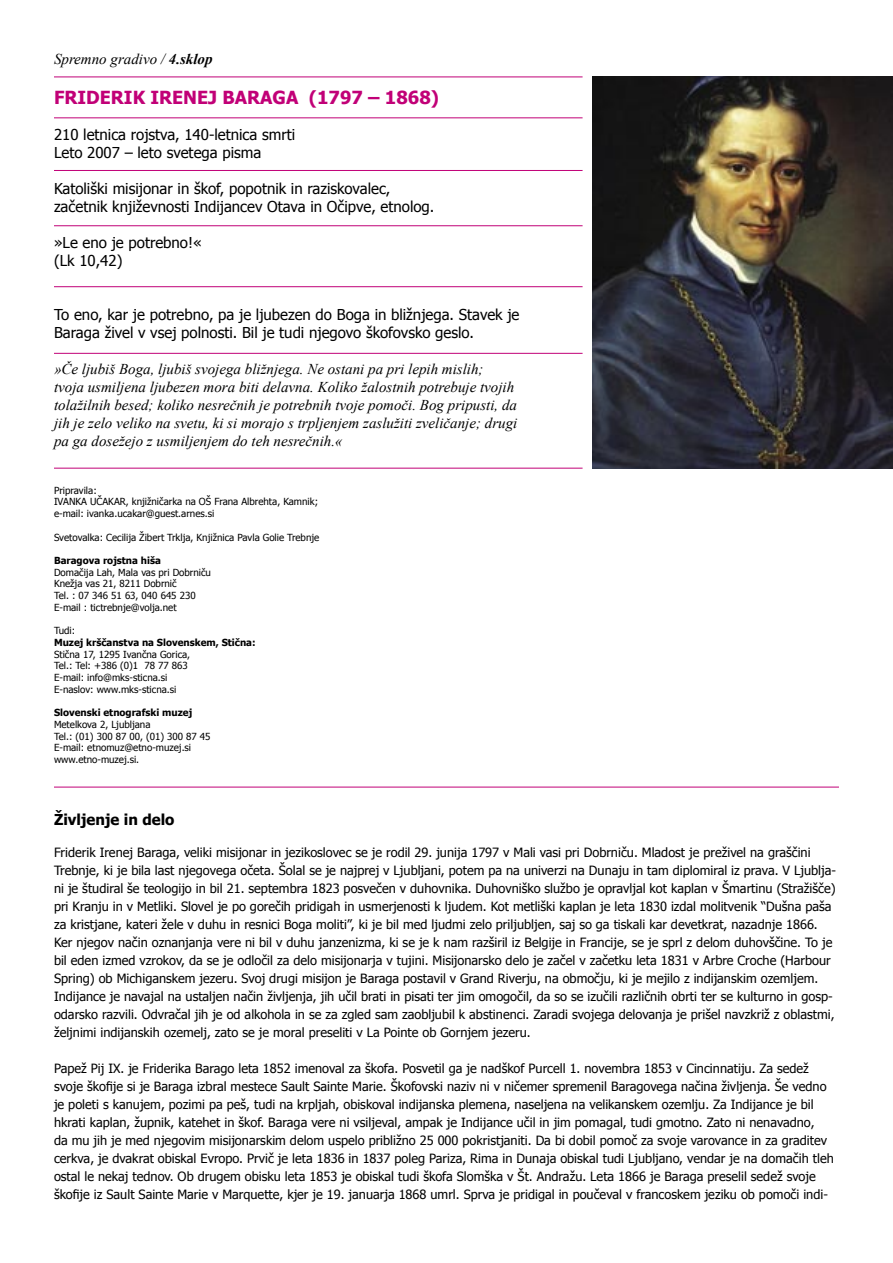
<style>
.page{position:relative;width:893px;height:1263px;background:#fff}
.page>*{position:absolute;margin:0;border:0;box-sizing:border-box;transform-origin:0 0}
.t1{font:700 18px "Tahoma";color:#c10077}
.t2{font:italic 15px/18px "Times New Roman";color:#000}
.t3{font:15px/18px "Tahoma";color:#000}
.t4{font:700 15px "Tahoma";color:#000}
.t5{font:12.75px/18px "Tahoma";color:#000}
.t6{font:9.75px/11.7px "Tahoma";color:#000}
.t7{font:700 9.75px "Tahoma";color:#000}
.s1{font-weight:700}
</style>
<div class="page">
<hr style="left:54px;top:170px;width:529px;height:1px;background:#c10077">
<hr style="left:54px;top:117px;width:529px;height:1px;background:#c10077">
<hr style="left:54px;top:77px;width:529px;height:1px;background:#c10077">
<hr style="left:54px;top:225px;width:529px;height:1px;background:#c10077">
<hr style="left:54px;top:468px;width:529px;height:1px;background:#c10077">
<img style="left:593px;top:77px;width:300px;height:392px">
<hr style="left:54px;top:286px;width:529px;height:1px;background:#c10077">
<hr style="left:54px;top:353px;width:529px;height:1px;background:#c10077">
<hr style="left:54px;top:787px;width:785px;height:1px;background:#c10077">
<p class="t2" style="left:54px;top:50px;width:160px">Spremno gradivo / <span class="s1">4.sklop</span></p>
<h1 class="t1" style="left:54px;top:85px;width:386px">FRIDERIK IRENEJ BARAGA (1797 – 1868)</h1>
<p class="t3" style="left:54px;top:125px;width:243px">210 letnica rojstva, 140-letnica smrti<br>Leto 2007 – leto svetega pisma</p>
<p class="t3" style="left:54px;top:179px;width:382px">Katoliški misijonar in škof, popotnik in raziskovalec, začetnik književnosti Indijancev Otava in Očipve, etnolog.</p>
<p class="t3" style="left:54px;top:233px;width:149px">»Le eno je potrebno!« (Lk 10,42)</p>
<p class="t3" style="left:54px;top:305px;width:467px">To eno, kar je potrebno, pa je ljubezen do Boga in bližnjega. Stavek je<br>Baraga živel v vsej polnosti. Bil je tudi njegovo škofovsko geslo.</p>
<p class="t2" style="left:54px;top:360px;width:465px">»Če ljubiš Boga, ljubiš svojega bližnjega. Ne ostani pa pri lepih mislih; tvoja usmiljena ljubezen mora biti delavna. Koliko žalostnih potrebuje tvojih tolažilnih besed; koliko nesrečnih je potrebnih tvoje pomoči. Bog pripusti, da jih je zelo veliko na svetu, ki si morajo s trpljenjem zaslužiti zveličanje; drugi pa ga dosežejo z usmiljenjem do teh nesrečnih.«</p>
<p class="t6" style="left:54px;top:484px;width:266px">Pripravila:<br>IVANKA UČAKAR, knjižničarka na OŠ Frana Albrehta, Kamnik; e-mail: ivanka.ucakar@guest.arnes.si</p>
<p class="t6" style="left:54px;top:531px;width:267px">Svetovalka: Cecilija Žibert Trklja, Knjižnica Pavla Golie Trebnje</p>
<p class="t7" style="left:54px;top:554px;width:108px">Baragova rojstna hiša</p>
<p class="t6" style="left:54px;top:566px;width:159px">Domačija Lah, Mala vas pri Dobrniču<br>Knežja vas 21, 8211 Dobrnič<br>Tel. : 07 346 51 63, 040 645 230<br>E-mail : tictrebnje@volja.net</p>
<p class="t6" style="left:54px;top:624px;width:23px">Tudi:</p>
<p class="t7" style="left:54px;top:635px;width:203px">Muzej krščanstva na Slovenskem, Stična:</p>
<p class="t6" style="left:54px;top:648px;width:138px">Stična 17, 1295 Ivančna Gorica,<br>Tel.: Tel: +386 (0)1 78 77 863<br>E-mail: info@mks-sticna.si<br>E-naslov: www.mks-sticna.si</p>
<p class="t7" style="left:54px;top:706px;width:140px">Slovenski etnografski muzej</p>
<p class="t6" style="left:54px;top:718px;width:158px">Metelkova 2, Ljubljana<br>Tel.: (01) 300 87 00, (01) 300 87 45<br>E-mail: etnomuz@etno-muzej.si www.etno-muzej.si.</p>
<p class="t4" style="left:54px;top:809px;width:122px">Življenje in delo</p>
<p class="t5" style="left:54px;top:843px;width:783px">Friderik Irenej Baraga, veliki misijonar in jezikoslovec se je rodil 29. junija 1797 v Mali vasi pri Dobrniču. Mladost je preživel na graščini Trebnje, ki je bila last njegovega očeta. Šolal se je najprej v Ljubljani, potem pa na univerzi na Dunaju in tam diplomiral iz prava. V Ljublja&shy;ni je študiral še teologijo in bil 21. septembra 1823 posvečen v duhovnika. Duhovniško službo je opravljal kot kaplan v Šmartinu (Stražišče) pri Kranju in v Metliki. Slovel je po gorečih pridigah in usmerjenosti k ljudem. Kot metliški kaplan je leta 1830 izdal molitvenik “Dušna paša za kristjane, kateri žele v duhu in resnici Boga moliti”, ki je bil med ljudmi zelo priljubljen, saj so ga tiskali kar devetkrat, nazadnje 1866.<br>Ker njegov način oznanjanja vere ni bil v duhu janzenizma, ki se je k nam razširil iz Belgije in Francije, se je sprl z delom duhovščine. To je bil eden izmed vzrokov, da se je odločil za delo misijonarja v tujini. Misijonarsko delo je začel v začetku leta 1831 v Arbre Croche (Harbour Spring) ob Michiganskem jezeru. Svoj drugi misijon je Baraga postavil v Grand Riverju, na območju, ki je mejilo z indijanskim ozemljem.<br>Indijance je navajal na ustaljen način življenja, jih učil brati in pisati ter jim omogočil, da so se izučili različnih obrti ter se kulturno in gosp&shy;odarsko razvili. Odvračal jih je od alkohola in se za zgled sam zaobljubil k abstinenci. Zaradi svojega delovanja je prišel navzkriž z oblastmi, željnimi indijanskih ozemelj, zato se je moral preseliti v La Pointe ob Gornjem jezeru.</p>
<p class="t5" style="left:54px;top:1059px;width:781px">Papež Pij IX. je Friderika Barago leta 1852 imenoval za škofa. Posvetil ga je nadškof Purcell 1. novembra 1853 v Cincinnatiju. Za sedež svoje škofije si je Baraga izbral mestece Sault Sainte Marie. Škofovski naziv ni v ničemer spremenil Baragovega načina življenja. Še vedno je poleti s kanujem, pozimi pa peš, tudi na krpljah, obiskoval indijanska plemena, naseljena na velikanskem ozemlju. Za Indijance je bil hkrati kaplan, župnik, katehet in škof. Baraga vere ni vsiljeval, ampak je Indijance učil in jim pomagal, tudi gmotno. Zato ni nenavadno,<br>da mu jih je med njegovim misijonarskim delom uspelo približno 25 000 pokristjaniti. Da bi dobil pomoč za svoje varovance in za graditev cerkva, je dvakrat obiskal Evropo. Prvič je leta 1836 in 1837 poleg Pariza, Rima in Dunaja obiskal tudi Ljubljano, vendar je na domačih tleh ostal le nekaj tednov. Ob drugem obisku leta 1853 je obiskal tudi škofa Slomška v Št. Andražu. Leta 1866 je Baraga preselil sedež svoje škofije iz Sault Sainte Marie v Marquette, kjer je 19. januarja 1868 umrl. Sprva je pridigal in poučeval v francoskem jeziku ob pomoči indi-</p>
</div>
